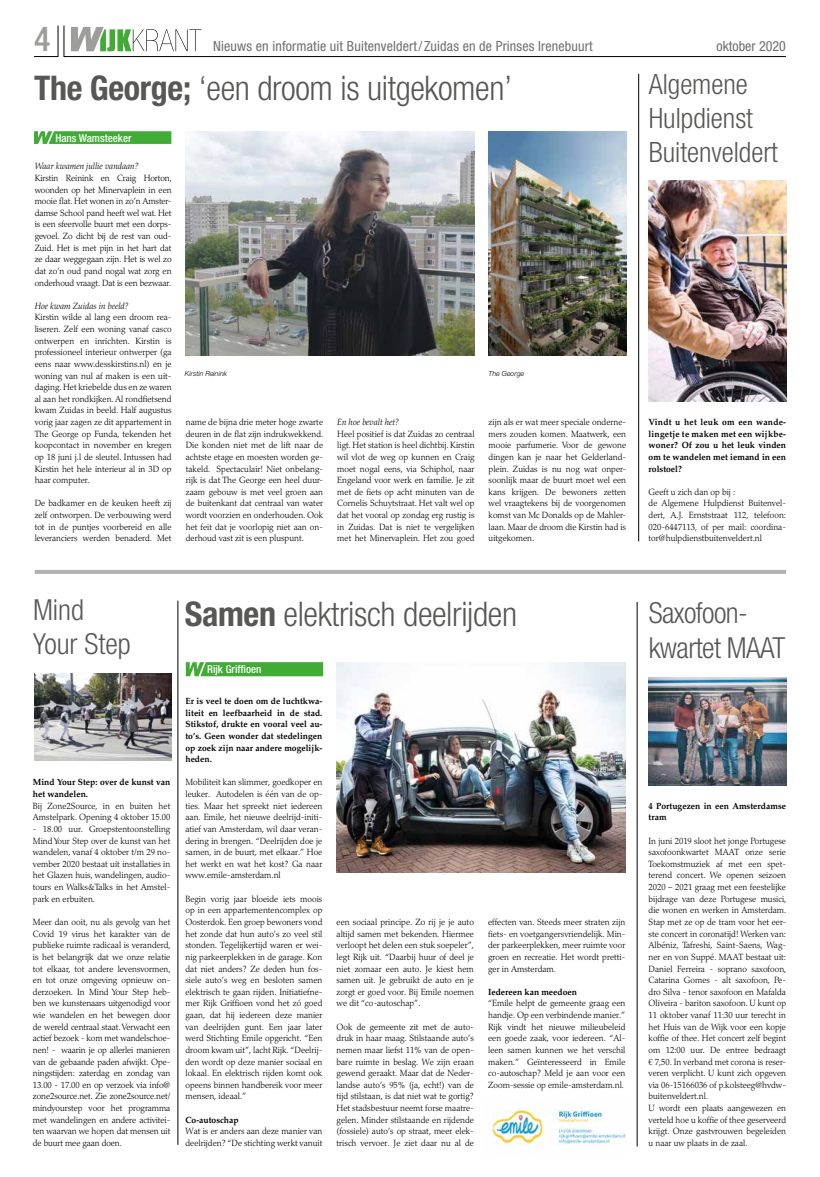
<style>
.page{position:relative;width:820px;height:1177px;background:#fff}
.page>*{position:absolute;margin:0;border:0;box-sizing:border-box;transform-origin:0 0}
.t1{font:300 condensed 34px "Helvetica Neue LT Std";letter-spacing:-.01em;color:#575756}
.t2{font:500 condensed 34px "Helvetica Neue LT Std";color:#9d9d9c}
.t3{font:300 condensed 29px/34px "Helvetica Neue LT Std";letter-spacing:-.02em;color:#575756}
.t4{font:300 condensed 29px/34px "Helvetica Neue LT Std";color:#575756}
.t5{font:300 condensed 28px/34px "Helvetica Neue LT Std";color:#575756}
.t6{font:condensed 14px "Helvetica Neue LT Std";letter-spacing:.01em;color:#706f6f}
.t7{font:500 condensed 11px "Helvetica Neue LT Std";color:#fff}
.t8{font:300 9px/11.6px "Palatino LT Std";color:#000;text-align:justify;scale:.95 1}
.t9{font:700 9px/11.6px "Palatino LT Std";color:#000;text-align:justify;scale:.95 1}
.t10{font:italic 300 9px "Palatino LT Std";color:#000;scale:.95 1}
.t11{font:italic 300 7px "Helvetica Neue LT Std";color:#000}
.s1{font-weight:700}
</style>
<div class="page">
<svg style="left:34px;top:25px;width:24px;height:32px"></svg>
<svg style="left:64px;top:25px;width:721px;height:32px"></svg>
<hr style="left:638px;top:74px;width:1px;height:467px;background:#000">
<hr style="left:178px;top:600px;width:1px;height:544px;background:#000">
<hr style="left:35px;top:570px;width:750px;height:4px;background:#b3b2b2">
<img style="left:336px;top:663px;width:289px;height:209px">
<img style="left:648px;top:181px;width:137px;height:221px">
<img style="left:648px;top:677px;width:137px;height:108px">
<svg style="left:186px;top:662px;width:137px;height:14px;background:#49ae3e"></svg>
<img style="left:34px;top:673px;width:137px;height:87px">
<img style="left:492px;top:1109px;width:134px;height:36px">
<hr style="left:636px;top:602px;width:1px;height:544px;background:#000">
<img style="left:186px;top:132px;width:288px;height:223px">
<svg style="left:34px;top:131px;width:137px;height:13px;background:#4baf40"></svg>
<img style="left:488px;top:132px;width:138px;height:223px">
<h1 class="t2" style="left:34px;top:18px;width:18px">4</h1>
<h3 class="t6" style="left:213px;top:37px;width:381px">Nieuws en informatie uit Buitenveldert/Zuidas en de Prinses Irenebuurt</h3>
<h3 class="t6" style="left:716px;top:38px;width:71px">oktober 2020</h3>
<h1 class="t1" style="left:34px;top:69px;width:479px"><span class="s1">The George;</span> ‘een droom is uitgekomen’</h1>
<p class="t7" style="left:55px;top:131px;width:78px">Hans Wamsteeker</p>
<p class="t10" style="left:35px;top:161px;width:110px">Waar kwamen jullie vandaan?</p>
<p class="t8" style="left:35px;top:172px;width:146px">Kirstin Reinink en Craig Horton, woonden op het Minervaplein in een mooie flat. Het wonen in zo’n Amster&shy;damse School pand heeft wel wat. Het is een sfeervolle buurt met een dorps&shy;gevoel. Zo dicht bij de rest van oud-Zuid. Het is met pijn in het hart dat ze daar weggegaan zijn. Het is wel zo dat zo’n oud pand nogal wat zorg en onderhoud vraagt. Dat is een bezwaar.</p>
<p class="t10" style="left:35px;top:300px;width:100px">Hoe kwam Zuidas in beeld?</p>
<p class="t8" style="left:35px;top:312px;width:146px">Kirstin wilde al lang een droom rea&shy;liseren. Zelf een woning vanaf casco ontwerpen en inrichten. Kirstin is professioneel interieur ontwerper (ga eens naar www.desskirstins.nl) en je woning van nul af maken is een uit&shy;daging. Het kriebelde dus en ze waren al aan het rondkijken. Al rondfietsend kwam Zuidas in beeld. Half augustus vorig jaar zagen ze dit appartement in The George op Funda, tekenden het koopcontact in november en kregen op 18 juni j.l de sleutel. Intussen had Kirstin het hele interieur al in 3D op haar computer.</p>
<p class="t8" style="left:35px;top:497px;width:146px">De badkamer en de keuken heeft zij zelf ontworpen. De verbouwing werd tot in de puntjes voorbereid en alle leveranciers werden benaderd. Met</p>
<p class="t11" style="left:185px;top:369px;width:43px">Kirstin Reinink</p>
<p class="t11" style="left:488px;top:369px;width:37px">The George</p>
<p class="t8" style="left:186px;top:416px;width:146px">name de bijna drie meter hoge zwarte deuren in de flat zijn indrukwekkend.<br>Die konden niet met de lift naar de achtste etage en moesten worden ge&shy;takeld. Spectaculair! Niet onbelang&shy;rijk is dat The George een heel duur&shy;zaam gebouw is met veel groen aan de buitenkant dat centraal van water wordt voorzien en onderhouden. Ook het feit dat je voorlopig niet aan on&shy;derhoud vast zit is een pluspunt.</p>
<p class="t10" style="left:337px;top:417px;width:66px">En hoe bevalt het?</p>
<p class="t8" style="left:337px;top:428px;width:146px">Heel positief is dat Zuidas zo centraal ligt. Het station is heel dichtbij. Kirstin wil vlot de weg op kunnen en Craig moet nogal eens, via Schiphol, naar Engeland voor werk en familie. Je zit met de fiets op acht minuten van de Cornelis Schuytstraat. Het valt wel op dat het vooral op zondag erg rustig is in Zuidas. Dat is niet te vergelijken met het Minervaplein. Het zou goed</p>
<p class="t8" style="left:488px;top:416px;width:146px">zijn als er wat meer speciale onderne&shy;mers zouden komen. Maatwerk, een mooie parfumerie. Voor de gewone dingen kan je naar het Gelderland&shy;plein. Zuidas is nu nog wat onper&shy;soonlijk maar de buurt moet wel een kans krijgen. De bewoners zetten wel vraagtekens bij de voorgenomen komst van Mc Donalds op de Mahler&shy;laan. Maar de droom die Kirstin had is uitgekomen.</p>
<h2 class="t4" style="left:33px;top:592px;width:99px">Mind<br>Your Step</h2>
<p class="t9" style="left:33px;top:776px;width:146px">Mind Your Step: over de kunst van het wandelen.</p>
<p class="t8" style="left:33px;top:800px;width:146px">Bij Zone2Source, in en buiten het<br>Amstelpark. Opening 4 oktober 15.00</p>
<p class="t8" style="left:33px;top:823px;width:146px">- 18.00 uur. Groepstentoonstelling Mind Your Step over de kunst van het wandelen, vanaf 4 oktober t/m 29 no&shy;vember 2020 bestaat uit installaties in het Glazen huis, wandelingen, audio&shy;tours en Walks&amp;Talks in het Amstel&shy;park en erbuiten.</p>
<p class="t8" style="left:33px;top:916px;width:146px">Meer dan ooit, nu als gevolg van het Covid 19 virus het karakter van de publieke ruimte radicaal is veranderd, is het belangrijk dat we onze relatie tot elkaar, tot andere levensvormen, en tot onze omgeving opnieuw on&shy;derzoeken. In Mind Your Step heb&shy;ben we kunstenaars uitgenodigd voor wie wandelen en het bewegen door de wereld centraal staat. Verwacht een actief bezoek - kom met wandelschoe&shy;nen! - waarin je op allerlei manieren van de gebaande paden afwijkt. Ope&shy;ningstijden: zaterdag en zondag van 13.00 - 17.00 en op verzoek via info@ zone2source.net. Zie zone2source.net/ mindyourstep voor het programma met wandelingen en andere activitei&shy;ten waarvan we hopen dat mensen uit de buurt mee gaan doen.</p>
<h1 class="t1" style="left:185px;top:594px;width:334px"><span class="s1">Samen</span> elektrisch deelrijden</h1>
<p class="t7" style="left:207px;top:662px;width:56px">Rijk Griffioen</p>
<p class="t9" style="left:185px;top:695px;width:146px">Er is veel te doen om de luchtkwa&shy;liteit en leefbaarheid in de stad.<br>Stikstof, drukte en vooral veel au&shy;to’s. Geen wonder dat stedelingen op zoek zijn naar andere mogelijk&shy;heden.</p>
<p class="t8" style="left:185px;top:776px;width:146px">Mobiliteit kan slimmer, goedkoper en leuker. Autodelen is één van de op&shy;ties. Maar het spreekt niet iedereen aan. Emile, het nieuwe deelrijd-initi&shy;atief van Amsterdam, wil daar veran&shy;dering in brengen. “Deelrijden doe je samen, in de buurt, met elkaar.” Hoe het werkt en wat het kost? Ga naar www.emile-amsterdam.nl</p>
<p class="t8" style="left:185px;top:893px;width:146px">Begin vorig jaar bloeide iets moois op in een appartementencomplex op Oosterdok. Een groep bewoners vond het zonde dat hun auto’s zo veel stil stonden. Tegelijkertijd waren er wei&shy;nig parkeerplekken in de garage. Kon dat niet anders? Ze deden hun fos&shy;siele auto’s weg en besloten samen elektrisch te gaan rijden. Initiatiefne&shy;mer Rijk Griffioen vond het zó goed gaan, dat hij iedereen deze manier van deelrijden gunt. Een jaar later werd Stichting Emile opgericht. “Een droom kwam uit”, lacht Rijk. “Deelrij&shy;den wordt op deze manier sociaal en lokaal. En elektrisch rijden komt ook opeens binnen handbereik voor meer mensen, ideaal.”</p>
<p class="t9" style="left:185px;top:1113px;width:57px">Co-autoschap</p>
<p class="t8" style="left:185px;top:1125px;width:146px">Wat is er anders aan deze manier van deelrijden? “De stichting werkt vanuit</p>
<p class="t8" style="left:336px;top:916px;width:146px">een sociaal principe. Zo rij je je auto altijd samen met bekenden. Hiermee verloopt het delen een stuk soepeler”, legt Rijk uit. “Daarbij huur of deel je niet zomaar een auto. Je kiest hem samen uit. Je gebruikt de auto en je zorgt er goed voor. Bij Emile noemen we dit “co-autoschap”.</p>
<p class="t8" style="left:336px;top:1020px;width:146px">Ook de gemeente zit met de auto&shy;druk in haar maag. Stilstaande auto’s nemen maar liefst 11% van de open&shy;bare ruimte in beslag. We zijn eraan gewend geraakt. Maar dat de Neder&shy;landse auto’s 95% (ja, echt!) van de tijd stilstaan, is dat niet wat te gortig?<br>Het stadsbestuur neemt forse maatre&shy;gelen. Minder stilstaande en rijdende (fossiele) auto’s op straat, meer elek&shy;trisch vervoer. Je ziet daar nu al de</p>
<p class="t8" style="left:488px;top:916px;width:146px">effecten van. Steeds meer straten zijn fiets- en voetgangersvriendelijk. Min&shy;der parkeerplekken, meer ruimte voor groen en recreatie. Het wordt pretti&shy;ger in Amsterdam.</p>
<p class="t9" style="left:488px;top:985px;width:95px">Iedereen kan meedoen</p>
<p class="t8" style="left:488px;top:997px;width:146px">“Emile helpt de gemeente graag een handje. Op een verbindende manier.” Rijk vindt het nieuwe milieubeleid een goede zaak, voor iedereen. “Al&shy;leen samen kunnen we het verschil maken.” Geïnteresseerd in Emile co-autoschap? Meld je aan voor een Zoom-sessie op emile-amsterdam.nl.</p>
<h3 class="t5" style="left:648px;top:67px;width:131px">Algemene<br>Hulpdienst<br>Buitenveldert</h3>
<p class="t9" style="left:648px;top:416px;width:146px">Vindt u het leuk om een wande&shy;lingetje te maken met een wijkbe&shy;woner? Of zou u het leuk vinden om te wandelen met iemand in een rolstoel?</p>
<p class="t8" style="left:648px;top:486px;width:146px;text-align:left">Geeft u zich dan op bij :<br>de Algemene Hulpdienst Buitenvel&shy;dert, A.J. Ernststraat 112, telefoon:<br>020-6447113, of per mail: coordina&shy;tor@hulpdienstbuitenveldert.nl</p>
<h2 class="t3" style="left:648px;top:596px;width:138px">Saxofoon&shy;kwartet MAAT</h2>
<p class="t9" style="left:648px;top:800px;width:146px">4 Portugezen in een Amsterdamse tram</p>
<p class="t8" style="left:648px;top:834px;width:146px;text-align:left">In juni 2019 sloot het jonge Portugese saxofoonkwartet MAAT onze serie Toekomstmuziek af met een spet&shy;terend concert. We openen seizoen 2020 – 2021 graag met een feestelijke bijdrage van deze Portugese musici, die wonen en werken in Amsterdam.<br>Stap met ze op de tram voor het eer&shy;ste concert in coronatijd! Werken van:<br>Albéniz, Tafreshi, Saint-Saens, Wag&shy;ner en von Suppé. MAAT bestaat uit:<br>Daniel Ferreira - soprano saxofoon, Catarina Gomes - alt saxofoon, Pe&shy;dro Silva - tenor saxofoon en Mafalda Oliveira - bariton saxofoon. U kunt op 11 oktober vanaf 11:30 uur terecht in het Huis van de Wijk voor een kopje koffie of thee. Het concert zelf begint om 12:00 uur. De entree bedraagt € 7,50. In verband met corona is reser&shy;veren verplicht. U kunt zich opgeven via 06-15166036 of p.kolsteeg@hvdw&shy;buitenveldert.nl.<br>U wordt een plaats aangewezen en verteld hoe u koffie of thee geserveerd krijgt. Onze gastvrouwen begeleiden u naar uw plaats in de zaal.</p>
</div>
